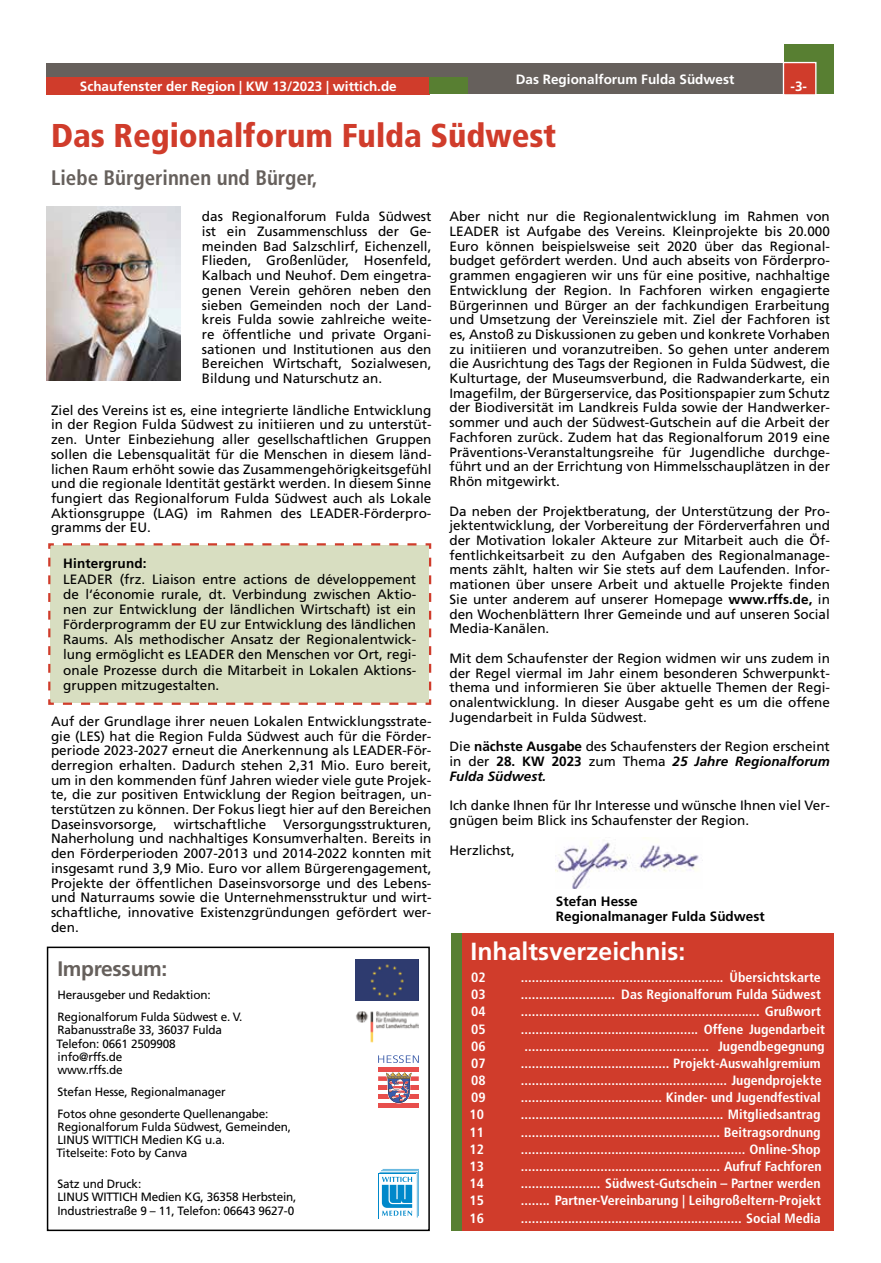
<style>
.page{position:relative;width:881px;height:1263px;background:#fff}
.page>*{position:absolute;margin:0;border:0;box-sizing:border-box;transform-origin:0 0}
.t1{font:900 condensed 33px "Frutiger LT";color:#d03c2b}
.t2{font:700 24.75px "Frutiger LT";color:#fff}
.t3{font:700 condensed 21px "Frutiger LT";color:#66605c}
.t4{font:700 21px "Frutiger LT";letter-spacing:-.015em;color:#66605c}
.t5{font:13.5px/14.7px "Frutiger LT";color:#000;text-align:justify}
.t6{font:700 condensed 13.5px "Frutiger LT";color:#fff}
.t7{font:700 13.5px "Frutiger LT";color:#fff}
.t8{font:700 13.5px/14.7px "Frutiger LT";color:#000}
.t9{font:12px/13.2px "Frutiger LT";letter-spacing:-.015em;color:#000}
.s1{font-weight:700}
.s2{font-weight:700;font-style:italic}
</style>
<div class="page">
<div style="left:47px;top:63px;width:786px;height:31px;background:#66605c"></div>
<div style="left:784px;top:44px;width:49px;height:50px;background:#587f32"></div>
<div style="left:782px;top:62px;width:34px;height:34px;background:#d03c2b;border:1px solid #fff"></div>
<div style="left:47px;top:77px;width:382px;height:17px;background:#d03c2b"></div>
<div style="left:429px;top:77px;width:38px;height:17px;background:#587f32"></div>
<div style="left:461px;top:933px;width:372px;height:298px;background:#d03c2b"></div>
<div style="left:451px;top:933px;width:10px;height:298px;background:#587f32"></div>
<div style="left:47px;top:946px;width:382px;height:285px;border:2px solid #000"></div>
<div style="left:378px;top:1067px;width:40px;height:5px;background:#e84e4c"></div>
<div style="left:378px;top:1076px;width:40px;height:5px;background:#e84e4c"></div>
<div style="left:378px;top:1085px;width:40px;height:5px;background:#e84e4c"></div>
<div style="left:378px;top:1094px;width:40px;height:5px;background:#e84e4c"></div>
<div style="left:378px;top:1103px;width:40px;height:5px;background:#e84e4c"></div>
<svg style="left:385px;top:1072px;width:27px;height:31px"></svg>
<svg style="left:378px;top:1055px;width:40px;height:8px"></svg>
<img style="left:355px;top:959px;width:63px;height:41px">
<img style="left:356px;top:1011px;width:62px;height:32px">
<svg style="left:378px;top:1174px;width:1px;height:44px"></svg>
<svg style="left:379px;top:1169px;width:39px;height:48px"></svg>
<img style="left:555px;top:838px;width:144px;height:51px">
<div style="left:48px;top:543px;width:384px;height:162px;background:#d8dec1"></div>
<img style="left:47px;top:206px;width:133px;height:175px">
<p class="t7" style="left:515px;top:71px;width:220px">Das Regionalforum Fulda Südwest</p>
<p class="t7" style="left:80px;top:78px;width:318px">Schaufenster der Region | KW 13/2023 | wittich.de</p>
<p class="t7" style="left:790px;top:79px;width:18px">-3-</p>
<h1 class="t1" style="left:51px;top:116px;width:506px">Das Regionalforum Fulda Südwest</h1>
<h3 class="t3" style="left:51px;top:166px;width:268px">Liebe Bürgerinnen und Bürger,</h3>
<p class="t5" style="left:202px;top:209px;width:231px">das Regionalforum Fulda Südwest ist ein Zusammenschluss der Ge&shy;meinden Bad Salzschlirf, Eichenzell, Flieden, Großenlüder, Hosenfeld, Kalbach und Neuhof. Dem eingetra&shy;genen Verein gehören neben den sieben Gemeinden noch der Land&shy;kreis Fulda sowie zahlreiche weite&shy;re öffentliche und private Organi&shy;sationen und Institutionen aus den Bereichen Wirtschaft, Sozialwesen, Bildung und Naturschutz an.</p>
<p class="t5" style="left:51px;top:403px;width:382px">Ziel des Vereins ist es, eine integrierte ländliche Entwicklung in der Region Fulda Südwest zu initiieren und zu unterstüt&shy;zen. Unter Einbeziehung aller gesellschaftlichen Gruppen sollen die Lebensqualität für die Menschen in diesem länd&shy;lichen Raum erhöht sowie das Zusammengehörigkeitsgefühl und die regionale Identität gestärkt werden. In diesem Sinne fungiert das Regionalforum Fulda Südwest auch als Lokale Aktionsgruppe (LAG) im Rahmen des LEADER-Förderpro&shy;gramms der EU.</p>
<p class="t5" style="left:449px;top:209px;width:382px">Aber nicht nur die Regionalentwicklung im Rahmen von LEADER ist Aufgabe des Vereins. Kleinprojekte bis 20.000<br>Euro können beispielsweise seit 2020 über das Regional&shy;budget gefördert werden. Und auch abseits von Förderpro&shy;grammen engagieren wir uns für eine positive, nachhaltige Entwicklung der Region. In Fachforen wirken engagierte Bürgerinnen und Bürger an der fachkundigen Erarbeitung und Umsetzung der Vereinsziele mit. Ziel der Fachforen ist es, Anstoß zu Diskussionen zu geben und konkrete Vorhaben zu initiieren und voranzutreiben. So gehen unter anderem die Ausrichtung des Tags der Regionen in Fulda Südwest, die Kulturtage, der Museumsverbund, die Radwanderkarte, ein Imagefilm, der Bürgerservice, das Positionspapier zum Schutz der Biodiversität im Landkreis Fulda sowie der Handwerker&shy;sommer und auch der Südwest-Gutschein auf die Arbeit der Fachforen zurück. Zudem hat das Regionalforum 2019 eine Präventions-Veranstaltungsreihe für Jugendliche durchge&shy;führt und an der Errichtung von Himmelsschauplätzen in der Rhön mitgewirkt.</p>
<p class="t5" style="left:449px;top:504px;width:382px">Da neben der Projektberatung, der Unterstützung der Pro&shy;jektentwicklung, der Vorbereitung der Förderverfahren und der Motivation lokaler Akteure zur Mitarbeit auch die Öf&shy;fentlichkeitsarbeit zu den Aufgaben des Regionalmanage&shy;ments zählt, halten wir Sie stets auf dem Laufenden. Infor&shy;mationen über unsere Arbeit und aktuelle Projekte finden Sie unter anderem auf unserer Homepage <span class="s1">www.rffs.de,</span> in den Wochenblättern Ihrer Gemeinde und auf unseren Social Media-Kanälen.</p>
<p class="t5" style="left:449px;top:651px;width:382px">Mit dem Schaufenster der Region widmen wir uns zudem in der Regel viermal im Jahr einem besonderen Schwerpunkt&shy;thema und informieren Sie über aktuelle Themen der Regi&shy;onalentwicklung. In dieser Ausgabe geht es um die offene Jugendarbeit in Fulda Südwest.</p>
<p class="t5" style="left:449px;top:739px;width:382px">Die <span class="s1">nächste Ausgabe</span> des Schaufensters der Region erscheint in der <span class="s1">28. KW 2023</span> zum Thema <span class="s2">25 Jahre Regionalforum Fulda Südwest.</span></p>
<p class="t5" style="left:449px;top:798px;width:382px">Ich danke Ihnen für Ihr Interesse und wünsche Ihnen viel Ver&shy;gnügen beim Blick ins Schaufenster der Region.</p>
<p class="t5" style="left:449px;top:843px;width:67px">Herzlichst,</p>
<p class="t8" style="left:555px;top:894px;width:210px">Stefan Hesse<br>Regionalmanager Fulda Südwest</p>
<p class="t8" style="left:63px;top:556px;width:85px">Hintergrund:</p>
<p class="t5" style="left:63px;top:571px;width:354px;line-height:15.1px">LEADER (frz. Liaison entre actions de développement de l‘économie rurale, dt. Verbindung zwischen Aktio&shy;nen zur Entwicklung der ländlichen Wirtschaft) ist ein Förderprogramm der EU zur Entwicklung des ländlichen Raums. Als methodischer Ansatz der Regionalentwick&shy;lung ermöglicht es LEADER den Menschen vor Ort, regi&shy;onale Prozesse durch die Mitarbeit in Lokalen Aktions&shy;gruppen mitzugestalten.</p>
<p class="t5" style="left:51px;top:714px;width:382px">Auf der Grundlage ihrer neuen Lokalen Entwicklungsstrate&shy;gie (LES) hat die Region Fulda Südwest auch für die Förder&shy;periode 2023-2027 erneut die Anerkennung als LEADER-För&shy;derregion erhalten. Dadurch stehen 2,31 Mio. Euro bereit, um in den kommenden fünf Jahren wieder viele gute Projek&shy;te, die zur positiven Entwicklung der Region beitragen, un&shy;terstützen zu können. Der Fokus liegt hier auf den Bereichen Daseinsvorsorge,</p>
<p class="t5" style="left:174px;top:817px;width:94px">wirtschaftliche</p>
<p class="t5" style="left:51px;top:817px;width:382px;text-indent:232px">Versorgungsstrukturen, Naherholung und nachhaltiges Konsumverhalten. Bereits in den Förderperioden 2007-2013 und 2014-2022 konnten mit insgesamt rund 3,9 Mio. Euro vor allem Bürgerengagement, Projekte der öffentlichen Daseinsvorsorge und des Lebens&shy;und Naturraums sowie die Unternehmensstruktur und wirt&shy;schaftliche, innovative Existenzgründungen gefördert wer&shy;den.</p>
<h3 class="t4" style="left:57px;top:956px;width:111px">Impressum:</h3>
<p class="t9" style="left:57px;top:984px;width:186px;line-height:21.8px">Herausgeber und Redaktion:<br>Regionalforum Fulda Südwest e. V.</p>
<p class="t9" style="left:57px;top:1024px;width:167px">Rabanusstraße 33, 36037 Fulda<br>Telefon: 0661 2509908 info@rffs.de<br>www.rffs.de</p>
<p class="t9" style="left:57px;top:1081px;width:212px;line-height:21.8px">Stefan Hesse, Regionalmanager<br>Fotos ohne gesonderte Quellenangabe:</p>
<p class="t9" style="left:57px;top:1120px;width:236px">Regionalforum Fulda Südwest, Gemeinden,<br>LINUS WITTICH Medien KG u.a.<br>Titelseite: Foto by Canva</p>
<p class="t9" style="left:57px;top:1177px;width:240px">Satz und Druck:<br>LINUS WITTICH Medien KG, 36358 Herbstein,<br>Industriestraße 9 – 11, Telefon: 06643 9627-0</p>
<h2 class="t2" style="left:470px;top:937px;width:216px">Inhaltsverzeichnis:</h2>
<p class="t6" style="left:471px;top:969px;width:16px">02</p>
<p class="t6" style="left:520px;top:969px;width:301px">........................................................ Übersichtskarte</p>
<p class="t6" style="left:471px;top:986px;width:16px">03</p>
<p class="t6" style="left:520px;top:986px;width:301px">.......................... Das Regionalforum Fulda Südwest</p>
<p class="t6" style="left:471px;top:1003px;width:16px">04</p>
<p class="t6" style="left:520px;top:1003px;width:301px">.................................................................. Grußwort</p>
<p class="t6" style="left:471px;top:1021px;width:16px">05</p>
<p class="t6" style="left:520px;top:1021px;width:305px">................................................. Offene Jugendarbeit</p>
<p class="t6" style="left:471px;top:1038px;width:16px">06</p>
<p class="t6" style="left:524px;top:1038px;width:301px">................................................... Jugendbegegnung</p>
<p class="t6" style="left:471px;top:1055px;width:16px">07</p>
<p class="t6" style="left:520px;top:1055px;width:301px">......................................... Projekt-Auswahlgremium</p>
<p class="t6" style="left:471px;top:1072px;width:16px">08</p>
<p class="t6" style="left:520px;top:1072px;width:302px">......................................................... Jugendprojekte</p>
<p class="t6" style="left:471px;top:1089px;width:16px">09</p>
<p class="t6" style="left:520px;top:1089px;width:301px">....................................... Kinder- und Jugendfestival</p>
<p class="t6" style="left:469px;top:1107px;width:16px">10</p>
<p class="t6" style="left:520px;top:1107px;width:301px">........................................................ Mitgliedsantrag</p>
<p class="t6" style="left:469px;top:1124px;width:16px">11</p>
<p class="t6" style="left:520px;top:1124px;width:301px">....................................................... Beitragsordnung</p>
<p class="t6" style="left:469px;top:1141px;width:16px">12</p>
<p class="t6" style="left:520px;top:1141px;width:301px">.............................................................. Online-Shop</p>
<p class="t6" style="left:469px;top:1158px;width:16px">13</p>
<p class="t6" style="left:520px;top:1158px;width:302px">....................................................... Aufruf Fachforen</p>
<p class="t6" style="left:469px;top:1175px;width:16px">14</p>
<p class="t6" style="left:520px;top:1175px;width:301px">...................... Südwest-Gutschein – Partner werden</p>
<p class="t6" style="left:469px;top:1193px;width:16px">15</p>
<p class="t6" style="left:520px;top:1193px;width:301px">........ Partner-Vereinbarung | Leihgroßeltern-Projekt</p>
<p class="t6" style="left:469px;top:1210px;width:16px">16</p>
<p class="t6" style="left:520px;top:1210px;width:301px">............................................................. Social Media</p>
</div>
